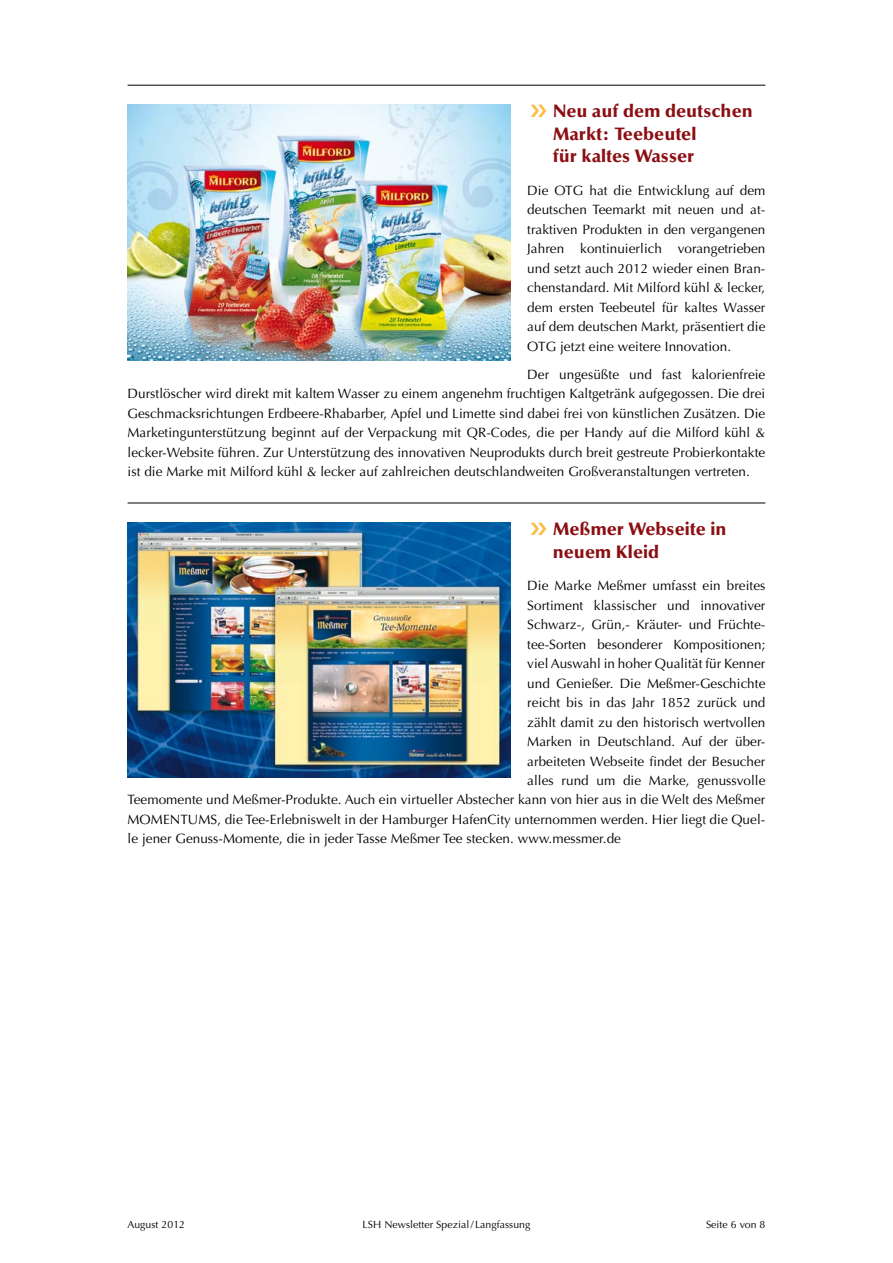
<style>
.page{position:relative;width:893px;height:1263px;background:#fff}
.page>*{position:absolute;margin:0;border:0;box-sizing:border-box;transform-origin:0 0}
.t1{font:900 18px/22.5px "Optima LT Pro";letter-spacing:.005em;color:#8b0e13}
.t2{font:13.5px/19.5px "Optima LT Pro";letter-spacing:.005em;color:#000;text-align:justify}
.t3{font:10.5px "Optima LT Pro";letter-spacing:.005em;color:#000}
</style>
<div class="page">
<hr style="left:128px;top:85px;width:637px;height:1px;background:#000">
<hr style="left:128px;top:503px;width:637px;height:1px;background:#000">
<img style="left:128px;top:105px;width:382px;height:255px">
<img style="left:128px;top:523px;width:382px;height:255px">
<h1 class="t1" style="left:553px;top:100px;width:201px">Neu auf dem deutschen<br>Markt: Teebeutel<br>für kaltes Wasser</h1>
<p class="t2" style="left:527px;top:180px;width:240px">Die OTG hat die Entwicklung auf dem deutschen Teemarkt mit neuen und at&shy;traktiven Produkten in den vergangenen Jahren kontinuierlich vorangetrieben und setzt auch 2012 wieder einen Bran&shy;chenstandard. Mit Milford kühl &amp; lecker, dem ersten Teebeutel für kaltes Wasser auf dem deutschen Markt, präsentiert die OTG jetzt eine weitere Innovation.</p>
<p class="t2" style="left:128px;top:364px;width:639px;text-indent:400px">Der ungesüßte und fast kalorienfreie Durstlöscher wird direkt mit kaltem Wasser zu einem angenehm fruchtigen Kaltgetränk aufgegossen. Die drei Geschmacksrichtungen Erdbeere-Rhabarber, Apfel und Limette sind dabei frei von künstlichen Zusätzen. Die Marketingunterstützung beginnt auf der Verpackung mit QR-Codes, die per Handy auf die Milford kühl &amp; lecker-Website führen. Zur Unterstützung des innovativen Neuprodukts durch breit gestreute Probierkontakte ist die Marke mit Milford kühl &amp; lecker auf zahlreichen deutschlandweiten Großveranstaltungen vertreten.</p>
<h1 class="t1" style="left:553px;top:518px;width:175px">Meßmer Webseite in neuem Kleid</h1>
<p class="t2" style="left:527px;top:576px;width:240px">Die Marke Meßmer umfasst ein breites</p>
<p class="t2" style="left:527px;top:595px;width:240px">Sortiment klassischer und innovativer</p>
<p class="t2" style="left:527px;top:615px;width:240px">Schwarz-, Grün,- Kräuter- und Früchte-</p>
<p class="t2" style="left:527px;top:634px;width:240px">tee-Sorten besonderer Kompositionen;</p>
<p class="t2" style="left:527px;top:654px;width:240px">viel Auswahl in hoher Qualität für Kenner</p>
<p class="t2" style="left:527px;top:673px;width:240px">und Genießer. Die Meßmer-Geschichte</p>
<p class="t2" style="left:527px;top:693px;width:240px">reicht bis in das Jahr 1852 zurück und</p>
<p class="t2" style="left:527px;top:712px;width:240px">zählt damit zu den historisch wertvollen</p>
<p class="t2" style="left:527px;top:732px;width:240px">Marken in Deutschland. Auf der über-</p>
<p class="t2" style="left:527px;top:751px;width:240px">arbeiteten Webseite findet der Besucher</p>
<p class="t2" style="left:527px;top:771px;width:240px">alles rund um die Marke, genussvolle</p>
<p class="t2" style="left:128px;top:790px;width:639px">Teemomente und Meßmer-Produkte. Auch ein virtueller Abstecher kann von hier aus in die Welt des Meßmer</p>
<p class="t2" style="left:128px;top:810px;width:23px">Momentums</p>
<p class="t2" style="left:128px;top:810px;width:639px;text-indent:90px">, die Tee-Erlebniswelt in der Hamburger HafenCity unternommen werden. Hier liegt die Quel&shy;le jener Genuss-Momente, die in jeder Tasse Meßmer Tee stecken. www.messmer.de</p>
<p class="t3" style="left:128px;top:1218px;width:59px">August 2012</p>
<p class="t3" style="left:363px;top:1218px;width:169px">LSH Newsletter Spezial/ Langfassung</p>
<p class="t3" style="left:706px;top:1218px;width:61px">Seite 6 von 8</p>
</div>
